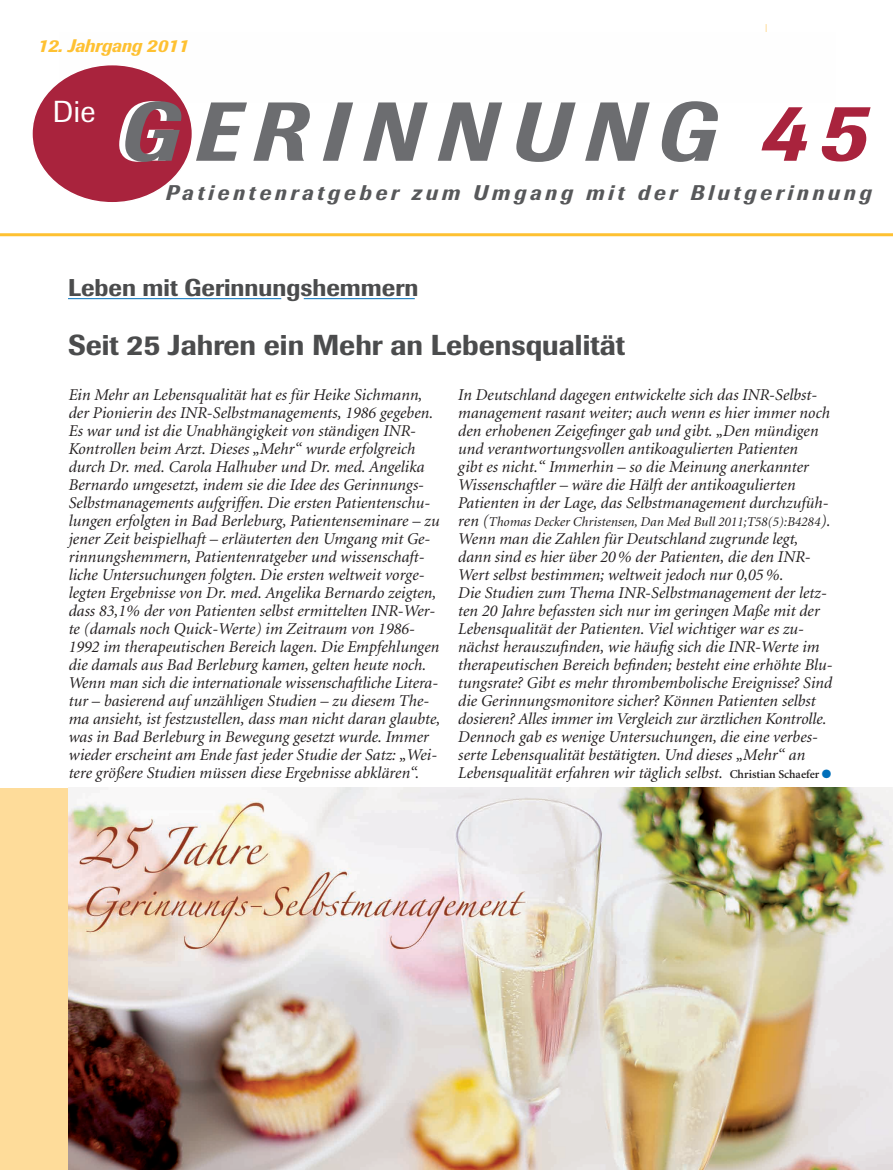
<style>
.page{position:relative;width:893px;height:1170px;background:#fff}
.page>*{position:absolute;margin:0;border:0;box-sizing:border-box;transform-origin:0 0}
.t1{font:italic 500 82.5px "Imago";letter-spacing:.175em;color:#6c6d70}
.t2{font:30px "Imago";color:#fff}
.t3{font:500 28.5px "Imago";color:#4b4c4d}
.t4{font:500 24px "Imago";color:#4b4c4d}
.t5{font:italic 500 21px "Imago";letter-spacing:.18em;color:#57585a}
.t6{font:italic 500 18px "Imago";letter-spacing:-.01em;color:#fec132}
.t7{font:italic 16.5px/18px "Minion";color:#231f20}
.t8{font:italic 13.5px "Minion";color:#231f20}
.s1{color:#a9233d}
.s2{font-size:16.5px}
.s3{font-weight:600;font-style:normal;font-size:12px}
.s4{color:#006fba}
</style>
<div class="page">
<hr style="left:766px;top:24px;width:1px;height:57px;background:#fedc9a">
<div style="left:60px;top:32px;width:776px;height:70px;background:#fefefe"></div>
<hr style="left:0;top:233px;width:893px;height:3px;background:#fec132">
<svg style="left:68px;top:298px;width:347px;height:2px"></svg>
<div style="left:0;top:787px;width:68px;height:382px;background:#fedc9a"></div>
<hr style="left:68px;top:298px;width:213px;height:1px;background:#006fba">
<hr style="left:304px;top:298px;width:111px;height:1px;background:#006fba">
<div style="left:32px;top:65px;width:160px;height:138px;background:#a9233d;border-radius:50%"></div>
<img style="left:68px;top:787px;width:825px;height:382px">
<p class="t6" style="left:38px;top:35px;width:152px">12. Jahrgang 2011</p>
<h2 class="t2" style="left:53px;top:94px;width:44px">Die</h2>
<h1 class="t1" style="left:119px;top:83px;width:749px">GERINNUNG <span class="s1">45</span></h1>
<p class="t5" style="left:165px;top:180px;width:707px">Patientenratgeber zum Umgang mit der Blutgerinnung</p>
<h3 class="t4" style="left:68px;top:272px;width:352px">Leben mit Gerinnungshemmern</h3>
<h3 class="t3" style="left:68px;top:328px;width:559px">Seit 25 Jahren ein Mehr an Lebensqualität</h3>
<p class="t7" style="left:68px;top:386px;width:373px">Ein Mehr an Lebensqualität hat es für Heike Sichmann, der Pionierin des INR-Selbstmanagements, 1986 gegeben.<br>Es war und ist die Unabhängigkeit von ständigen INR-Kontrollen beim Arzt. Dieses „Mehr“ wurde erfolgreich durch Dr. med. Carola Halhuber und Dr. med. Angelika Bernardo umgesetzt, indem sie die Idee des Gerinnungs-Selbstmanagements aufgriffen. Die ersten Patientenschu&shy;lungen erfolgten in Bad Berleburg, Patientenseminare – zu jener Zeit beispielhaft – erläuterten den Umgang mit Ge&shy;rinnungshemmern, Patientenratgeber und wissenschaft&shy;liche Untersuchungen folgten. Die ersten weltweit vorge&shy;legten Ergebnisse von Dr. med. Angelika Bernardo zeigten, dass 83,1% der von Patienten selbst ermittelten INR-Wer&shy;te (damals noch Quick-Werte) im Zeitraum von 1986- 1992 im therapeutischen Bereich lagen. Die Empfehlungen die damals aus Bad Berleburg kamen, gelten heute noch.<br>Wenn man sich die internationale wissenschaftliche Litera&shy;tur – basierend auf unzähligen Studien – zu diesem The&shy;ma ansieht, ist festzustellen, dass man nicht daran glaubte, was in Bad Berleburg in Bewegung gesetzt wurde. Immer wieder erscheint am Ende fast jeder Studie der Satz: „Wei&shy;tere größere Studien müssen diese Ergebnisse abklären“.</p>
<p class="t7" style="left:458px;top:386px;width:373px">In Deutschland dagegen entwickelte sich das INR-Selbst&shy;management rasant weiter; auch wenn es hier immer noch den erhobenen Zeigefinger gab und gibt. „Den mündigen und verantwortungsvollen antikoagulierten Patienten<br>gibt es nicht.“ Immerhin – so die Meinung anerkannter Wissenschaftler – wäre die Hälft der antikoagulierten Patienten in der Lage, das Selbstmanagement durchzufüh-</p>
<p class="t8" style="left:458px;top:515px;width:374px"><span class="s2">ren (</span>Thomas Decker Christensen, Dan Med Bull 2011;T58(5):B4284<span class="s2">).</span></p>
<p class="t7" style="left:458px;top:530px;width:376px">Wenn man die Zahlen für Deutschland zugrunde legt, dann sind es hier über 20 % der Patienten, die den INR-Wert selbst bestimmen; weltweit jedoch nur 0,05 %.<br>Die Studien zum Thema INR-Selbstmanagement der letz&shy;ten 20 Jahre befassten sich nur im geringen Maße mit der Lebensqualität der Patienten. Viel wichtiger war es zu&shy;nächst herauszufinden, wie häufig sich die INR-Werte im therapeutischen Bereich befinden; besteht eine erhöhte Blu&shy;tungsrate? Gibt es mehr thrombembolische Ereignisse? Sind die Gerinnungsmonitore sicher? Können Patienten selbst dosieren? Alles immer im Vergleich zur ärztlichen Kontrolle.<br>Dennoch gab es wenige Untersuchungen, die eine verbes&shy;serte Lebensqualität bestätigten. Und dieses „Mehr“ an Lebensqualität erfahren wir täglich selbst. <span class="s3">Christian Schaefer</span> <span class="s4">●</span></p>
</div>
